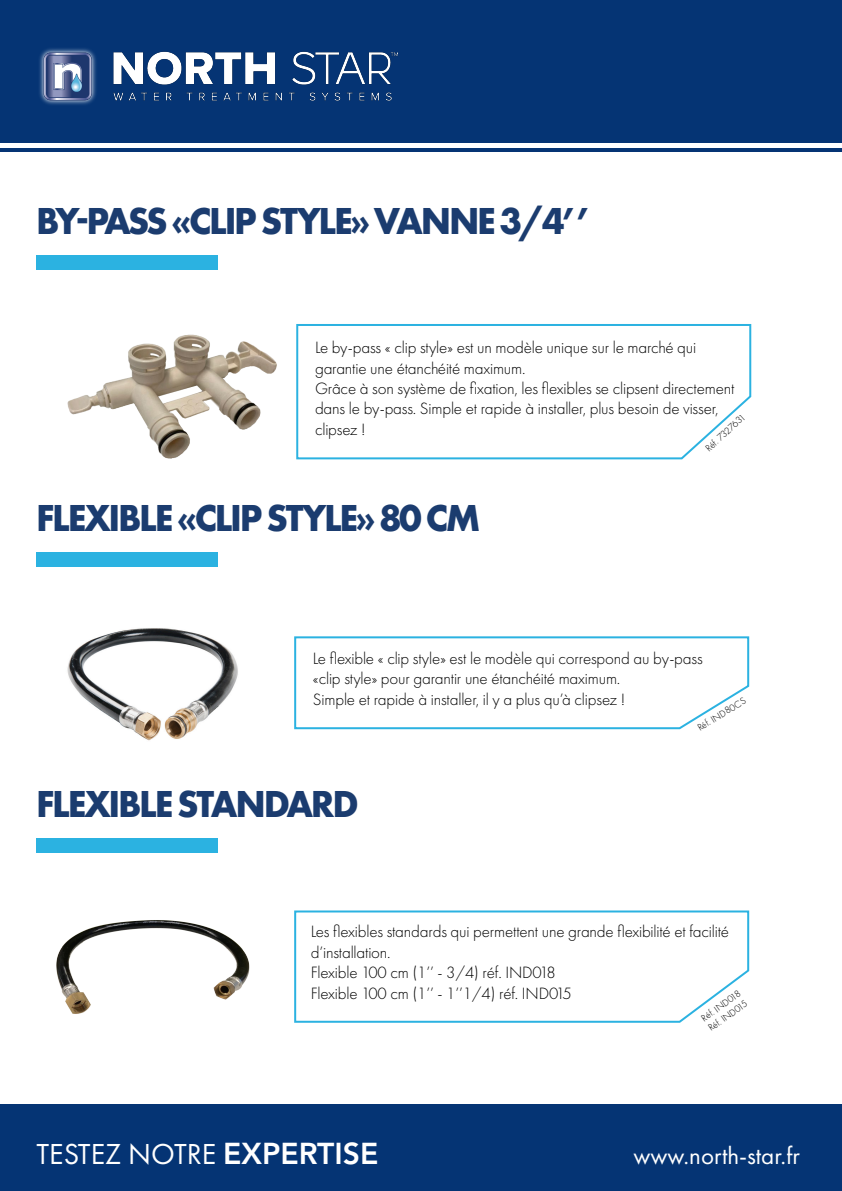
<style>
.page{position:relative;width:842px;height:1191px;background:#fff}
.page>*{position:absolute;margin:0;border:0;box-sizing:border-box;transform-origin:0 0}
.t1{font:700 39px "Futura PT";letter-spacing:-.06em;color:#1b3c6f}
.t2{font:30px "Futura PT";color:#fff}
.t3{font:25px "Futura PT";color:#fff}
.t4{font:300 17px/20.4px "Futura PT";letter-spacing:-.01em;color:#000}
.t5{font:300 10px/12px "Futura PT";color:#000}
.s1{font-family:"Avenir LT Std";font-weight:800}
</style>
<div class="page">
<div style="left:0;top:0;width:842px;height:143px;background:#053474"></div>
<hr style="left:0;top:148px;width:842px;height:3px;background:#053474">
<img style="left:39px;top:48px;width:358px;height:57px">
<div style="left:0;top:1104px;width:842px;height:87px;background:#053474"></div>
<div style="left:36px;top:255px;width:182px;height:15px;background:#2bb2e1"></div>
<svg style="left:296px;top:324px;width:456px;height:136px"></svg>
<img style="left:67px;top:334px;width:210px;height:125px">
<div style="left:36px;top:552px;width:182px;height:15px;background:#2bb2e1"></div>
<svg style="left:294px;top:636px;width:456px;height:94px"></svg>
<img style="left:67px;top:628px;width:171px;height:113px">
<div style="left:36px;top:838px;width:182px;height:15px;background:#2bb2e1"></div>
<svg style="left:294px;top:910px;width:456px;height:113px"></svg>
<img style="left:56px;top:920px;width:194px;height:94px">
<h1 class="t1" style="left:36px;top:196px;width:559px">BY-PASS «CLIP STYLE» VANNE 3/4’’</h1>
<p class="t4" style="left:315px;top:337px;width:421px">Le by-pass « clip style» est un modèle unique sur le marché qui garantie une étanchéité maximum.<br>Grâce à son système de fixation, les flexibles se clipsent directement dans le by-pass. Simple et rapide à installer, plus besoin de visser, clipsez !</p>
<p class="t5" style="left:703px;top:445px;width:52px;rotate:-42deg">Réf. 7327631</p>
<h1 class="t1" style="left:36px;top:493px;width:446px">FLEXIBLE «CLIP STYLE» 80 CM</h1>
<p class="t4" style="left:313px;top:648px;width:391px">Le flexible « clip style» est le modèle qui correspond au by-pass «clip style» pour garantir une étanchéité maximum.<br>Simple et rapide à installer, il y a plus qu’à clipsez !</p>
<p class="t5" style="left:695px;top:723px;width:56px;rotate:-31deg">Réf. IND80CS</p>
<h1 class="t1" style="left:36px;top:778px;width:324px">FLEXIBLE STANDARD</h1>
<p class="t4" style="left:311px;top:921px;width:420px">Les flexibles standards qui permettent une grande flexibilité et facilité d’installation.<br>Flexible 100 cm (1’’ - 3/4) réf. IND018<br>Flexible 100 cm (1’’ - 1’’1/4) réf. IND015</p>
<p class="t5" style="left:699px;top:1014px;width:47px;rotate:-35deg">Réf. IND018<br>Réf. IND015</p>
<h2 class="t2" style="left:36px;top:1136px;width:343px">TESTEZ NOTRE <span class="s1">EXPERTISE</span></h2>
<h3 class="t3" style="left:633px;top:1141px;width:168px">www.north-star.fr</h3>
</div>
